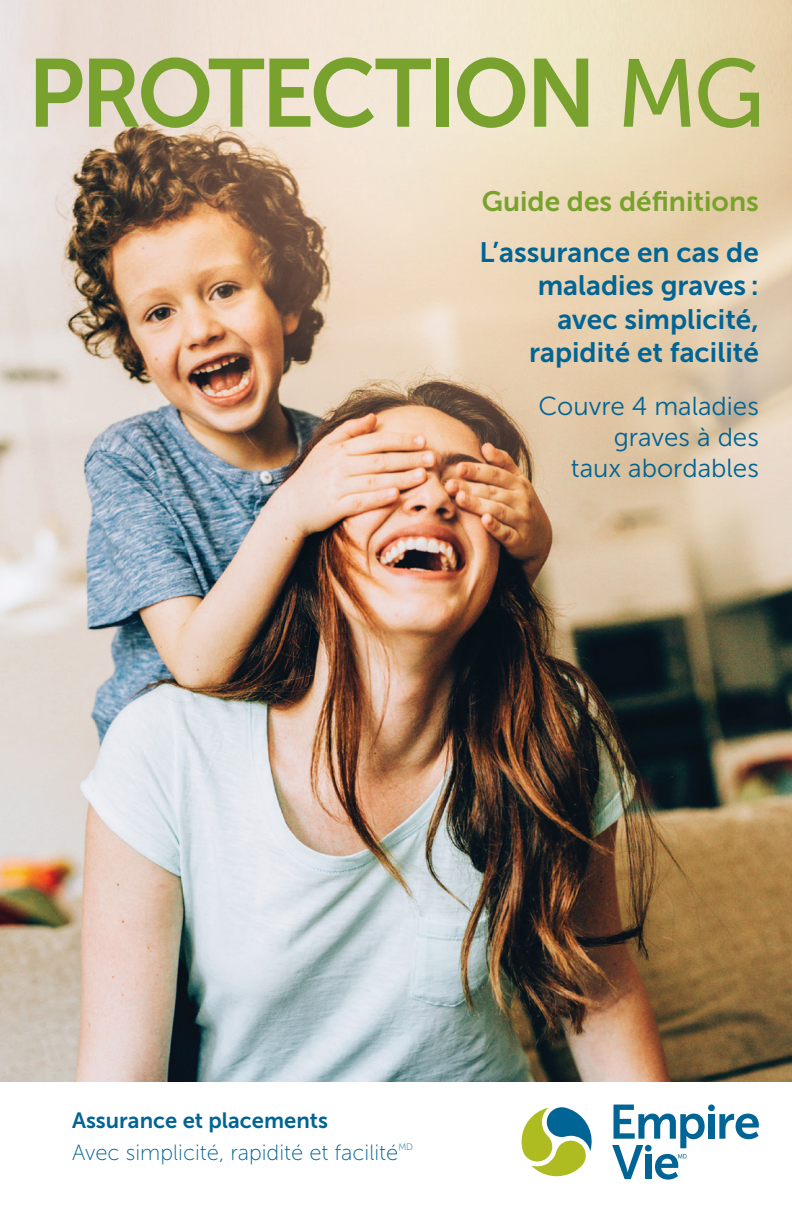
<style>
.page{position:relative;width:792px;height:1224px;background:#fff}
.page>*{position:absolute;margin:0;border:0;box-sizing:border-box;transform-origin:0 0}
.EL_Brochure_Heading{font:96px "Museo Sans 700";letter-spacing:-.04em;color:#78a22d}
.EL_Heading_5_-_14_pt{font:28px/33.6px "Museo Sans 700";color:#006494;text-align:right}
.EL_Heading_5_-_14_pt-2{font:28px "Museo Sans 700";color:#78a22d}
.EL_Heading_5_-_14_pt-3{font:26px/31.2px "Museo Sans 300";color:#006494;text-align:right}
.Tagline_Text{font:22px "Museo Sans 100";color:#006494}
.Tagline_Text-2{font:22px "Museo Sans 700";color:#006494}
.Tagline_Text-3{font:9.4px "Museo Sans 100";color:#006494}
.s1{font-family:"Museo Sans 500"}
</style>
<div class="page">
<img style="left:0;top:0;width:792px;height:1081px">
<div style="left:36px;top:57px;width:723px;height:71px;background:#fff;opacity:.25"></div>
<svg style="left:719px;top:1114px;width:40px;height:25px"></svg>
<div style="left:708px;top:1114px;width:6px;height:25px;background:#006494"></div>
<div style="left:708px;top:1104px;width:7px;height:7px;background:#006494;border-radius:50%"></div>
<svg style="left:522px;top:1107px;width:70px;height:70px"></svg>
<svg style="left:612px;top:1105px;width:93px;height:74px"></svg>
<h1 class="EL_Brochure_Heading" style="left:27px;top:40px;width:739px">PROTECTION <span class="s1">MG</span></h1>
<h3 class="EL_Heading_5_-_14_pt-2" style="left:482px;top:186px;width:279px">Guide des définitions</h3>
<h3 class="EL_Heading_5_-_14_pt" style="left:480px;top:235px;width:281px">L’assurance en cas de maladies graves : avec simplicité, rapidité et facilité</h3>
<h3 class="EL_Heading_5_-_14_pt-3" style="left:538px;top:390px;width:222px">Couvre 4 maladies graves à des<br>taux abordables</h3>
<h2 class="Tagline_Text-2" style="left:72px;top:1108px;width:258px">Assurance et placements</h2>
<h2 class="Tagline_Text" style="left:72px;top:1141px;width:328px">Avec simplicité, rapidité et facilité</h2>
<h2 class="Tagline_Text-3" style="left:398px;top:1141px;width:16px">MD</h2>
</div>
